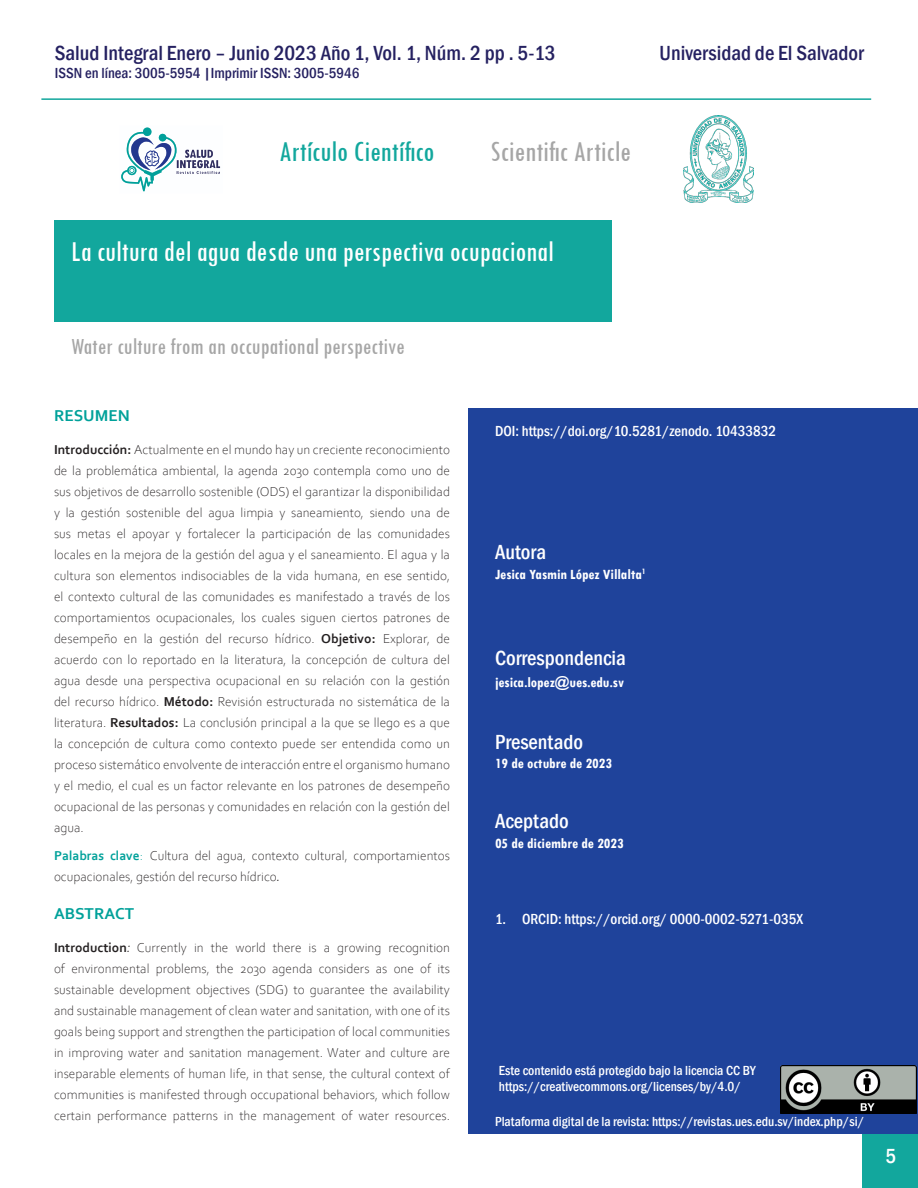
<style>
.page{position:relative;width:918px;height:1188px;background:#fff}
.page>*{position:absolute;margin:0;border:0;box-sizing:border-box;transform-origin:0 0}
.t1{font:condensed 30px "Tw Cen";color:#fff}
.t2{font:condensed 30px "Tw Cen";color:#12a79d}
.t3{font:condensed 30px "Tw Cen";color:#a6a6a6}
.t4{font:condensed 24px "Tw Cen";color:#a6a6a6}
.t5{font:500 condensed 21px "Franklin Gothic";color:#252161}
.t6{font:500 condensed 21px "Franklin Gothic";color:#fff}
.t7{font:700 16.5px "Corbel";color:#00a19a}
.t8{font:500 condensed 15px "Franklin Gothic";color:#fff}
.t9{font:700 condensed 15px "Tw Cen";color:#fff}
.t10{font:500 condensed 15px "Franklin Gothic";color:#252161}
.t11{font:300 13.5px/21px "Corbel";color:#231f20;text-align:justify}
.t12{font:500 condensed 13.5px "Franklin Gothic";color:#fff}
.s1{font-weight:700}
.s2{font-weight:700;color:#00a19a}
.s3{color:#00a19a}
.s4{font-family:"Calibri";font-style:italic}
</style>
<div class="page">
<div style="left:862px;top:1134px;width:56px;height:54px;background:#12a79d"></div>
<div style="left:54px;top:220px;width:558px;height:102px;background:#12a79d"></div>
<div style="left:468px;top:409px;width:450px;height:725px;background:#1f439b"></div>
<hr style="left:41px;top:98px;width:830px;height:2px;background:#12a79d">
<svg style="left:121px;top:127px;width:100px;height:65px"></svg>
<img style="left:683px;top:116px;width:70px;height:86px">
<img style="left:780px;top:1065px;width:137px;height:48px">
<p class="t5" style="left:55px;top:39px;width:502px">Salud Integral Enero – Junio 2023 Año 1, Vol. 1, Núm. 2 pp . 5-13</p>
<p class="t10" style="left:55px;top:63px;width:306px">ISSN en línea: 3005-5954 |Imprimir ISSN: 3005-5946</p>
<p class="t2" style="left:279px;top:133px;width:157px">Artículo Científico</p>
<p class="t3" style="left:491px;top:133px;width:142px">Scientific Article</p>
<p class="t5" style="left:660px;top:39px;width:206px">Universidad de El Salvador</p>
<p class="t1" style="left:71px;top:233px;width:484px">La cultura del agua desde una perspectiva ocupacional</p>
<p class="t4" style="left:71px;top:332px;width:335px">Water culture from an occupational perspective</p>
<p class="t7" style="left:54px;top:405px;width:77px">RESUMEN</p>
<p class="t11" style="left:54px;top:438px;width:398px"><span class="s1">Introducción:</span> Actualmente en el mundo hay un creciente reconocimiento de la problemática ambiental, la agenda 2030 contempla como uno de sus objetivos de desarrollo sostenible (ODS) el garantizar la disponibilidad y la gestión sostenible del agua limpia y saneamiento, siendo una de sus metas el apoyar y fortalecer la participación de las comunidades locales en la mejora de la gestión del agua y el saneamiento. El agua y la cultura son elementos indisociables de la vida humana, en ese sentido, el contexto cultural de las comunidades es manifestado a través de los comportamientos ocupacionales, los cuales siguen ciertos patrones de desempeño en la gestión del recurso hídrico. <span class="s1">Objetivo:</span> Explorar, de acuerdo con lo reportado en la literatura, la concepción de cultura del agua desde una perspectiva ocupacional en su relación con la gestión del recurso hídrico. <span class="s1">Método:</span> Revisión estructurada no sistemática de la literatura. <span class="s1">Resultados:</span> La conclusión principal a la que se llego es a que la concepción de cultura como contexto puede ser entendida como un proceso sistemático envolvente de interacción entre el organismo humano y el medio, el cual es un factor relevante en los patrones de desempeño ocupacional de las personas y comunidades en relación con la gestión del agua.</p>
<p class="t11" style="left:54px;top:845px;width:397px"><span class="s2">Palabras clave</span><span class="s3">:</span> Cultura del agua, contexto cultural, comportamientos ocupacionales, gestión del recurso hídrico<span class="s4">.</span></p>
<p class="t7" style="left:54px;top:903px;width:82px">ABSTRACT</p>
<p class="t11" style="left:54px;top:936px;width:398px"><span class="s1">Introduction</span><span class="s4">:</span> Currently in the world there is a growing recognition of environmental problems, the 2030 agenda considers as one of its sustainable development objectives (SDG) to guarantee the availability and sustainable management of clean water and sanitation, with one of its goals being support and strengthen the participation of local communities in improving water and sanitation management. Water and culture are inseparable elements of human life, in that sense, the cultural context of communities is manifested through occupational behaviors, which follow certain performance patterns in the management of water resources.</p>
<p class="t8" style="left:495px;top:421px;width:283px">DOI: https://doi.org/10.5281/zenodo. 10433832</p>
<p class="t6" style="left:495px;top:539px;width:53px">Autora</p>
<p class="t9" style="left:495px;top:565px;width:152px">Jesica Yasmin López Villalta<sup>1</sup></p>
<p class="t6" style="left:495px;top:645px;width:132px">Correspondencia</p>
<p class="t9" style="left:495px;top:673px;width:131px">jesica.lopez@ues.edu.sv</p>
<p class="t6" style="left:495px;top:729px;width:90px">Presentado</p>
<p class="t9" style="left:495px;top:754px;width:118px">19 de octubre de 2023</p>
<p class="t6" style="left:495px;top:807px;width:75px">Aceptado</p>
<p class="t9" style="left:495px;top:835px;width:130px">05 de diciembre de 2023</p>
<p class="t8" style="left:495px;top:909px;width:310px">1. ORCID: https://orcid.org/ 0000-0002-5271-035X</p>
<p class="t12" style="left:499px;top:1061px;width:258px">Este contenido está protegido bajo la licencia CC BY</p>
<p class="t12" style="left:499px;top:1078px;width:244px">https://creativecommons.org/licenses/by/4.0/</p>
<p class="t12" style="left:495px;top:1113px;width:371px">Plataforma digital de la revista: https://revistas.ues.edu.sv/index.php/si/</p>
<p class="t6" style="left:886px;top:1142px;width:12px">5</p>
</div>
